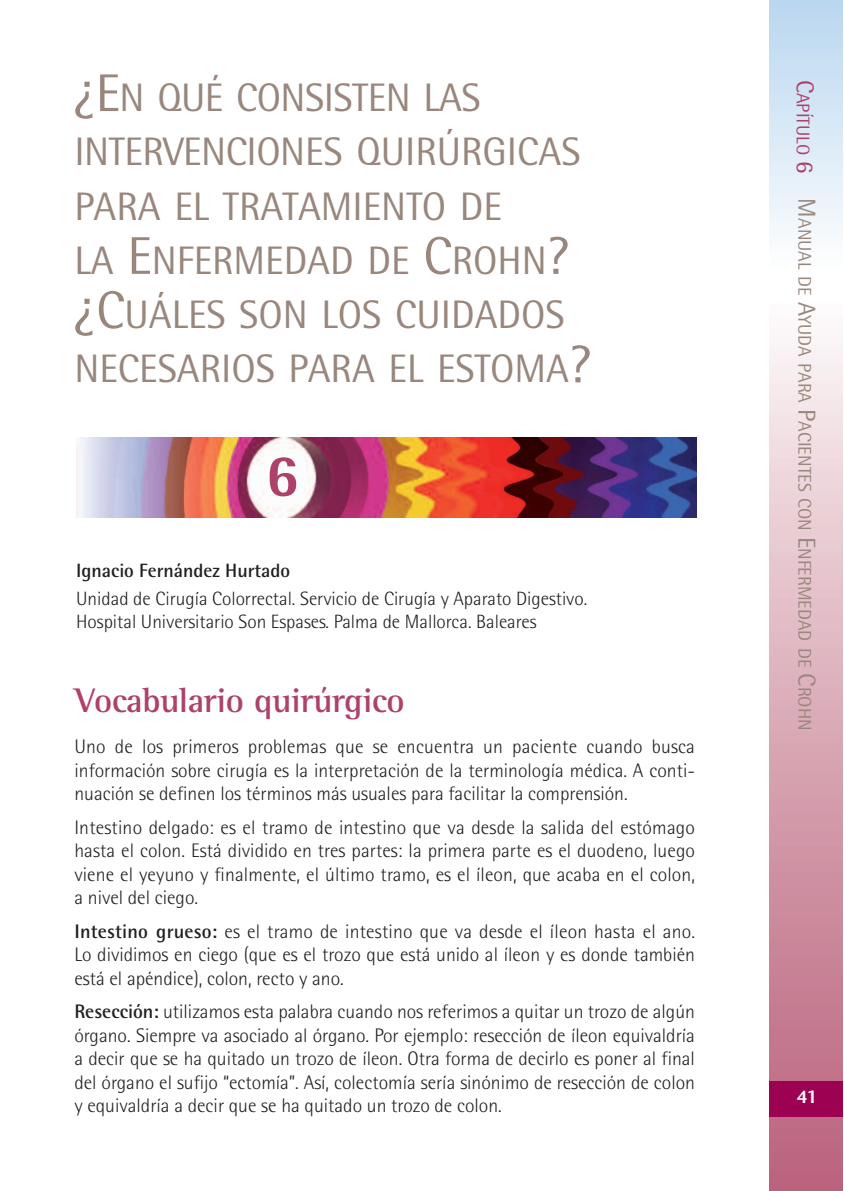
<style>
.page{position:relative;width:844px;height:1191px;background:#fff}
.page>*{position:absolute;margin:0;border:0;box-sizing:border-box;transform-origin:0 0}
.t1{font:800 59.5px "Rotis Semi Sans";color:#ae416a}
.t2{font:39.73px/54.2px "Rotis Semi Sans";color:#99877d}
.t3{font:700 35px "Rotis Semi Serif";letter-spacing:-.01em;color:#ae416a}
.t4{font:300 19.6px/23.4px "Rotis Semi Sans";color:#231f20;text-align:justify}
.t5{font:300 19.25px/23.1px "Rotis Semi Sans";color:#231f20}
.t6{font:700 19.25px "Rotis Semi Sans";color:#231f20}
.t7{font:18.38px "Rotis Semi Sans";color:#99877d}
.t8{font:600 17.5px "Stone Sans";color:#fff}
.s1{font-size:53.02px}
.s2{font-weight:700}
.s3{font-size:24.5px;color:#ae416a}
.s4{color:#ae416a}
.s5{font-size:24.5px}
</style>
<div class="page">
<div style="left:769px;top:1px;width:73px;height:266px;background:linear-gradient(to bottom,#b9d6ef,#fcfdfe)"></div>
<div style="left:769px;top:302px;width:73px;height:888px;background:linear-gradient(to bottom,#fbf6f6,#b75c77)"></div>
<img style="left:236px;top:437px;width:460px;height:81px">
<img style="left:76px;top:437px;width:160px;height:81px">
<div style="left:769px;top:1080px;width:73px;height:36px;background:#9d0151"></div>
<h2 class="t2" style="left:74px;top:70px;width:517px"><span class="s1">¿E</span>N QUÉ CONSISTEN LAS<br>INTERVENCIONES QUIRÚRGICAS<br>PARA EL TRATAMIENTO DE<br>LA <span class="s1">E</span>NFERMEDAD DE <span class="s1">C</span>ROHN<span class="s1">? ¿C</span>UÁLES SON LOS CUIDADOS<br>NECESARIOS PARA EL ESTOMA<span class="s1">?</span></h2>
<h1 class="t1" style="left:266px;top:438px;width:35px">6</h1>
<p class="t6" style="left:76px;top:558px;width:215px">Ignacio Fernández Hurtado</p>
<p class="t5" style="left:76px;top:587px;width:512px">Unidad de Cirugía Colorrectal. Servicio de Cirugía y Aparato Digestivo.<br>Hospital Universitario Son Espases. Palma de Mallorca. Baleares</p>
<h3 class="t3" style="left:74px;top:679px;width:332px">Vocabulario quirúrgico</h3>
<p class="t4" style="left:74px;top:735px;width:622px">Uno de los primeros problemas que se encuentra un paciente cuando busca información sobre cirugía es la interpretación de la terminología médica. A conti&shy;nuación se definen los términos más usuales para facilitar la comprensión.</p>
<p class="t4" style="left:74px;top:815px;width:622px">Intestino delgado: es el tramo de intestino que va desde la salida del estómago hasta el colon. Está dividido en tres partes: la primera parte es el duodeno, luego viene el yeyuno y finalmente, el último tramo, es el íleon, que acaba en el colon, a nivel del ciego.</p>
<p class="t4" style="left:74px;top:919px;width:622px"><span class="s2">Intestino grueso:</span> es el tramo de intestino que va desde el íleon hasta el ano.<br>Lo dividimos en ciego (que es el trozo que está unido al íleon y es donde también está el apéndice), colon, recto y ano.</p>
<p class="t4" style="left:74px;top:1000px;width:622px"><span class="s2">Resección:</span> utilizamos esta palabra cuando nos referimos a quitar un trozo de algún órgano. Siempre va asociado al órgano. Por ejemplo: resección de íleon equivaldría a decir que se ha quitado un trozo de íleon. Otra forma de decirlo es poner al final del órgano el sufijo “ectomía”. Así, colectomía sería sinónimo de resección de colon y equivaldría a decir que se ha quitado un trozo de colon.</p>
<p class="t7" style="left:815px;top:80px;width:652px;rotate:90deg"><span class="s3">C</span><span class="s4">APÍTULO</span> <span class="s3">6</span> <span class="s5">M</span>ANUAL DE <span class="s5">A</span>YUDA PARA <span class="s5">P</span>ACIENTES CON <span class="s5">E</span>NFERMEDAD DE <span class="s5">C</span>ROHN</p>
<p class="t8" style="left:796px;top:1086px;width:22px">41</p>
</div>
